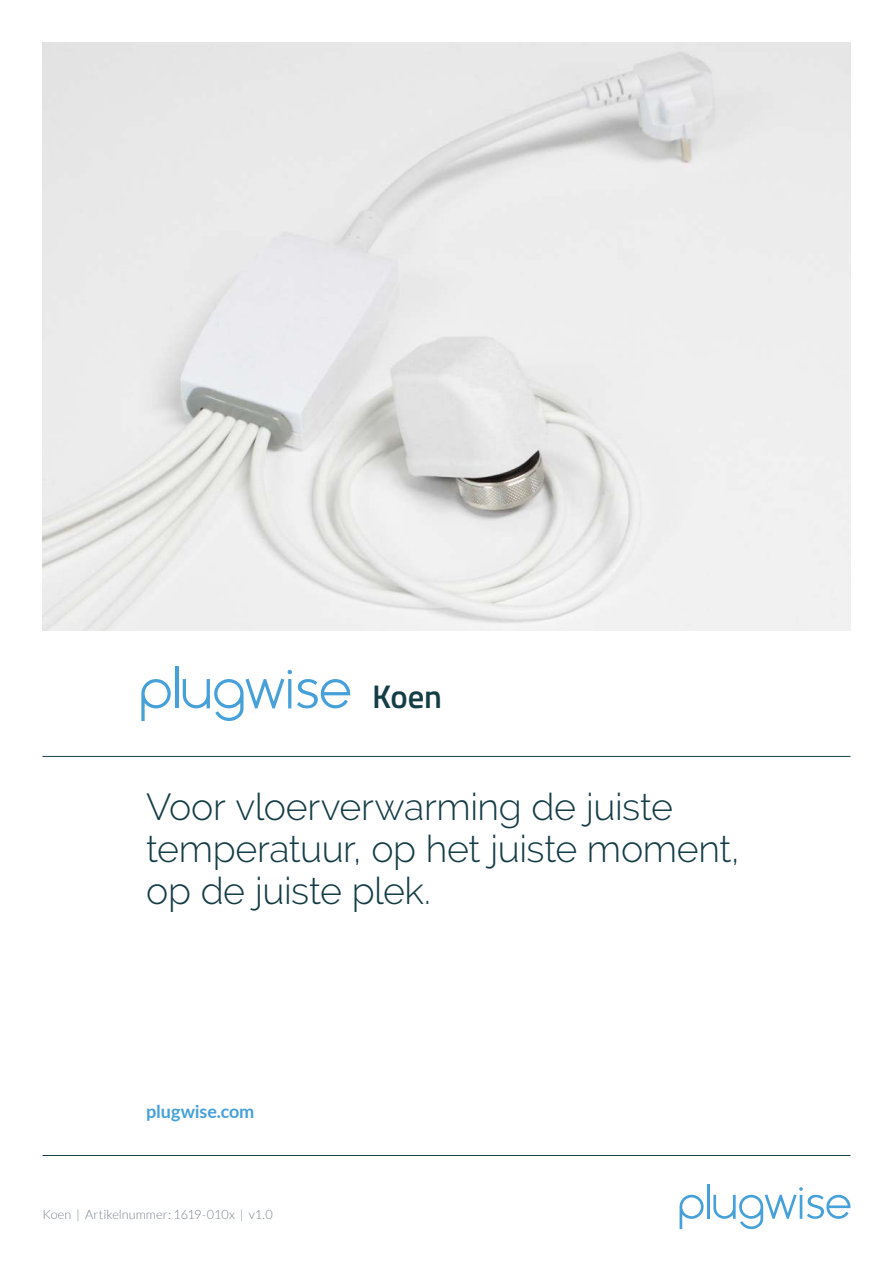
<style>
.page{position:relative;width:893px;height:1263px;background:#fff}
.page>*{position:absolute;margin:0;border:0;box-sizing:border-box;transform-origin:0 0}
.t1{font:300 37.5px/42px "Raleway";letter-spacing:-.01em;color:#153d46}
.t2{font:600 32.7px "Titillium Web";color:#153d46}
.t3{font:700 18px "Lato";letter-spacing:-.005em;color:#46a0d9}
.t4{font:300 12.75px "Lato";letter-spacing:-.005em;color:#77838c}
</style>
<div class="page">
<hr style="left:43px;top:1155px;width:807px;height:1px;background:#153d46">
<svg style="left:680px;top:1195px;width:24px;height:34px"></svg>
<hr style="left:707px;top:1184px;width:3px;height:35px;background:#46a0d9">
<svg style="left:713px;top:1187px;width:137px;height:42px"></svg>
<img style="left:43px;top:43px;width:807px;height:588px">
<hr style="left:43px;top:756px;width:807px;height:1px;background:#153d46">
<svg style="left:141px;top:679px;width:30px;height:42px"></svg>
<hr style="left:175px;top:666px;width:3px;height:42px;background:#46a0d9">
<svg style="left:183px;top:670px;width:167px;height:51px"></svg>
<p class="t2" style="left:372px;top:678px;width:71px">Koen</p>
<p class="t1" style="left:146px;top:789px;width:595px">Voor vloerverwarming de juiste temperatuur, op het juiste moment, op de juiste plek.</p>
<p class="t3" style="left:146px;top:1105px;width:110px">plugwise.com</p>
<p class="t4" style="left:43px;top:1209px;width:232px">Koen | Artikelnummer: 1619-010x | v1.0</p>
</div>
